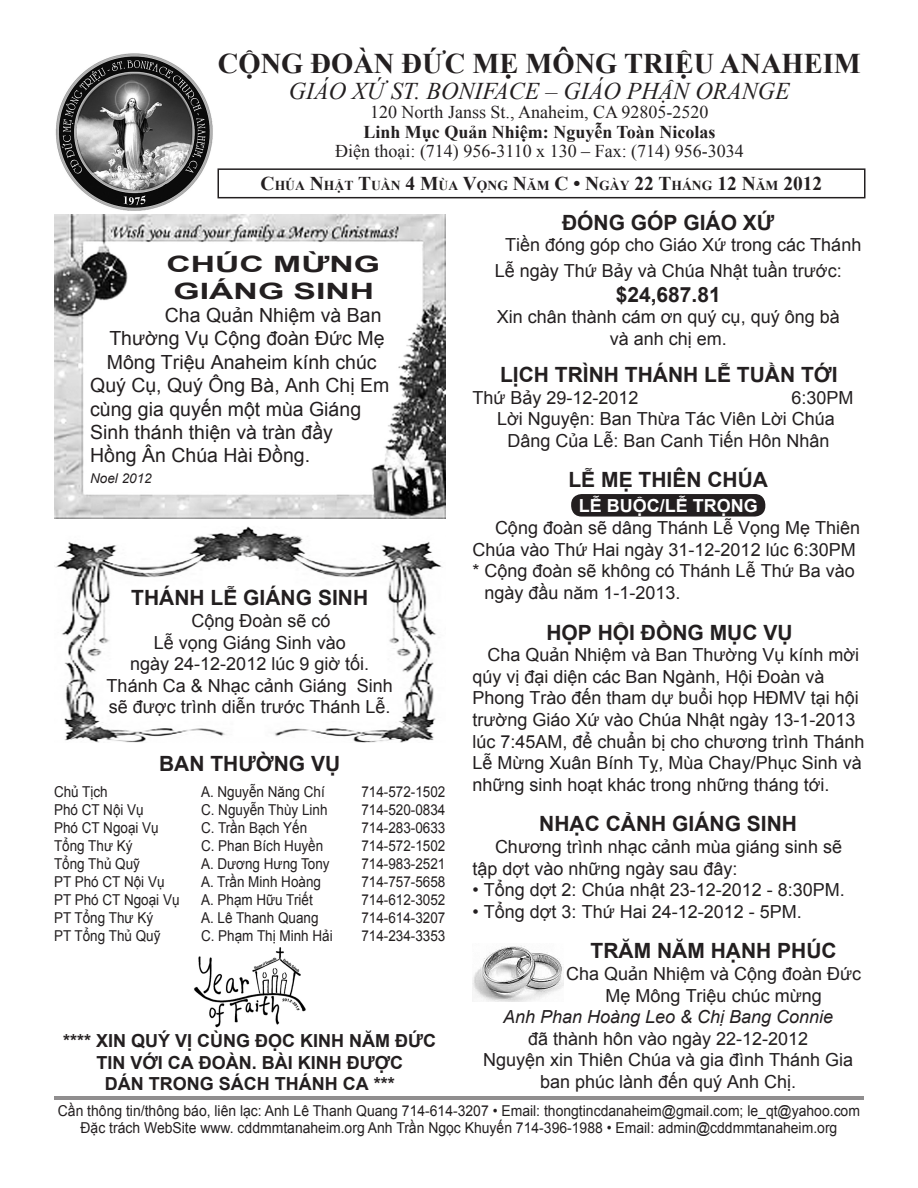
<style>
.page{position:relative;width:918px;height:1188px;background:#fff}
.page>*{position:absolute;margin:0;border:0;box-sizing:border-box;transform-origin:0 0}
.t1{font:700 28.5px "Times New Roman";color:#231f20}
.t2{font:italic 24px "Times New Roman";color:#231f20}
.t3{font:700 22.5px/27px "Arial";color:#231f20;text-align:center;scale:1.5 1}
.t4{font:700 21px "Arial";color:#231f20}
.t5{font:19.5px/23.4px "Arial";color:#231f20}
.t6{font:18px/21.6px "Arial";color:#231f20}
.t7{font:18px "Times New Roman";color:#231f20}
.t8{font:700 18px/21.6px "Arial";color:#231f20;text-align:center}
.t9{font:italic 18px/21.6px "Arial";color:#231f20;text-align:center}
.t10{font:700 18px "Times New Roman";color:#231f20}
.t11{font:700 18px "Arial";color:#fff}
.t12{font:15px "Arial";color:#231f20;scale:.9 1}
.t13{font:15px "Arial";color:#231f20;scale:.93 1}
.t14{font:700 13.65px "Times New Roman";color:#231f20}
.t15{font:italic 13.5px "Arial";color:#231f20}
.s1{font-size:19.5px}
.s2{font-style:normal}
</style>
<div class="page">
<img style="left:55px;top:53px;width:158px;height:158px">
<div style="left:218px;top:168px;width:648px;height:30px;border:2px solid #231f20"></div>
<hr style="left:54px;top:1097px;width:810px;height:1px;background:#231f20">
<hr style="left:54px;top:1099px;width:810px;height:1px;background:#231f20">
<img style="left:194px;top:947px;width:112px;height:80px">
<img style="left:55px;top:526px;width:387px;height:217px">
<div style="left:571px;top:494px;width:194px;height:23px;background:#231f20;border-radius:10px"></div>
<img style="left:54px;top:214px;width:391px;height:305px">
<img style="left:472px;top:946px;width:91px;height:55px">
<p class="t1" style="left:218px;top:44px;width:644px">CỘNG ĐOÀN ĐỨC MẸ MÔNG TRIỆU ANAHEIM</p>
<p class="t2" style="left:289px;top:74px;width:503px">GIÁO XỨ ST. BONIFACE – GIÁO PHẬN ORANGE</p>
<p class="t7" style="left:370px;top:100px;width:340px">120 North Janss St., Anaheim, CA 92805-2520</p>
<p class="t10" style="left:363px;top:119px;width:354px">Linh Mục Quản Nhiệm: Nguyễn Toàn Nicolas</p>
<p class="t7" style="left:335px;top:139px;width:410px">Điện thoại: (714) 956-3110 x 130 – Fax: (714) 956-3034</p>
<p class="t14" style="left:261px;top:176px;width:563px"><span class="s1">C</span>HÚA <span class="s1">N</span>HẬT <span class="s1">T</span>UẦN <span class="s1">4 M</span>ÙA <span class="s1">V</span>ỌNG <span class="s1">N</span>ĂM <span class="s1">C • N</span>GÀY <span class="s1">22 T</span>HÁNG <span class="s1">12 N</span>ĂM <span class="s1">2012</span></p>
<p class="t3" style="left:166px;top:251px;width:144px">CHÚC MỪNG<br>GIÁNG SINH</p>
<p class="t5" style="left:107px;top:304px;width:279px;text-indent:58px">Cha Quản Nhiệm và Ban<br>Thường Vụ Cộng đoàn Đức Mẹ<br>Mông Triệu Anaheim kính chúc</p>
<p class="t5" style="left:90px;top:374px;width:301px">Quý Cụ, Quý Ông Bà, Anh Chị Em cùng gia quyến một mùa Giáng<br>Sinh thánh thiện và tràn đầy<br>Hồng Ân Chúa Hài Đồng.</p>
<p class="t15" style="left:90px;top:470px;width:63px">Noel 2012</p>
<p class="t4" style="left:131px;top:584px;width:238px">THÁNH LỄ GIÁNG SINH</p>
<p class="t6" style="left:191px;top:610px;width:141px">Cộng Đoàn sẽ có</p>
<p class="t6" style="left:154px;top:632px;width:194px">Lễ vọng Giáng Sinh vào</p>
<p class="t6" style="left:130px;top:653px;width:240px">ngày 24-12-2012 lúc 9 giờ tối.</p>
<p class="t6" style="left:107px;top:675px;width:288px">Thánh Ca &amp; Nhạc cảnh Giáng Sinh</p>
<p class="t6" style="left:109px;top:697px;width:283px">sẽ được trình diễn trước Thánh Lễ.</p>
<p class="t4" style="left:159px;top:750px;width:183px">BAN THƯỜNG VỤ</p>
<p class="t12" style="left:54px;top:782px;width:61px">Chủ Tịch</p>
<p class="t12" style="left:201px;top:782px;width:139px">A. Nguyễn Năng Chí</p>
<p class="t12" style="left:361px;top:782px;width:95px">714-572-1502</p>
<p class="t12" style="left:54px;top:800px;width:101px">Phó CT Nội Vụ</p>
<p class="t12" style="left:201px;top:800px;width:142px">C. Nguyễn Thùy Linh</p>
<p class="t12" style="left:361px;top:800px;width:95px">714-520-0834</p>
<p class="t12" style="left:54px;top:818px;width:118px">Phó CT Ngoại Vụ</p>
<p class="t12" style="left:201px;top:818px;width:120px">C. Trần Bạch Yến</p>
<p class="t12" style="left:361px;top:818px;width:95px">714-283-0633</p>
<p class="t12" style="left:54px;top:836px;width:89px">Tổng Thư Ký</p>
<p class="t12" style="left:201px;top:836px;width:137px">C. Phan Bích Huyền</p>
<p class="t12" style="left:361px;top:836px;width:95px">714-572-1502</p>
<p class="t12" style="left:54px;top:854px;width:97px">Tổng Thủ Quỹ</p>
<p class="t12" style="left:201px;top:854px;width:145px">A. Dương Hưng Tony</p>
<p class="t12" style="left:361px;top:854px;width:95px">714-983-2521</p>
<p class="t12" style="left:54px;top:872px;width:124px">PT Phó CT Nội Vụ</p>
<p class="t12" style="left:201px;top:872px;width:135px">A. Trần Minh Hoàng</p>
<p class="t12" style="left:361px;top:872px;width:95px">714-757-5658</p>
<p class="t12" style="left:54px;top:890px;width:141px">PT Phó CT Ngoại Vụ</p>
<p class="t12" style="left:201px;top:890px;width:126px">A. Phạm Hữu Triết</p>
<p class="t12" style="left:361px;top:890px;width:95px">714-612-3052</p>
<p class="t12" style="left:54px;top:908px;width:112px">PT Tổng Thư Ký</p>
<p class="t12" style="left:201px;top:908px;width:132px">A. Lê Thanh Quang</p>
<p class="t12" style="left:361px;top:908px;width:95px">714-614-3207</p>
<p class="t12" style="left:54px;top:926px;width:120px">PT Tổng Thủ Quỹ</p>
<p class="t12" style="left:201px;top:926px;width:148px">C. Phạm Thị Minh Hải</p>
<p class="t12" style="left:361px;top:926px;width:95px">714-234-3353</p>
<p class="t8" style="left:63px;top:1031px;width:374px">**** XIN QUÝ VỊ CÙNG ĐỌC KINH NĂM ĐỨC<br>TIN VỚI CA ĐOÀN. BÀI KINH ĐƯỢC<br>DÁN TRONG SÁCH THÁNH CA ***</p>
<p class="t4" style="left:562px;top:209px;width:214px">ĐÓNG GÓP GIÁO XỨ</p>
<p class="t6" style="left:495px;top:233px;width:368px;line-height:25.2px;text-indent:10px">Tiền đóng góp cho Giáo Xứ trong các Thánh<br>Lễ ngày Thứ Bảy và Chúa Nhật tuần trước:</p>
<p class="t4" style="left:616px;top:281px;width:107px">$24,687.81</p>
<p class="t6" style="left:497px;top:306px;width:345px;text-align:center">Xin chân thành cám ơn quý cụ, quý ông bà và anh chị em.</p>
<p class="t4" style="left:500px;top:361px;width:339px">LỊCH TRÌNH THÁNH LỄ TUẦN TỚI</p>
<p class="t6" style="left:472px;top:387px;width:168px">Thứ Bảy 29-12-2012</p>
<p class="t6" style="left:791px;top:387px;width:64px">6:30PM</p>
<p class="t6" style="left:497px;top:408px;width:339px">Lời Nguyện: Ban Thừa Tác Viên Lời Chúa</p>
<p class="t6" style="left:507px;top:430px;width:324px">Dâng Của Lễ: Ban Canh Tiến Hôn Nhân</p>
<p class="t4" style="left:568px;top:466px;width:201px">LỄ MẸ THIÊN CHÚA</p>
<p class="t6" style="left:472px;top:517px;width:389px;text-align:right">Cộng đoàn sẽ dâng Thánh Lễ Vọng Mẹ Thiên<br>Chúa vào Thứ Hai ngày 31-12-2012 lúc 6:30PM</p>
<p class="t6" style="left:485px;top:560px;width:372px;text-indent:-12px">* Cộng đoàn sẽ không có Thánh Lễ Thứ Ba vào ngày đầu năm 1-1-2013.</p>
<p class="t11" style="left:579px;top:494px;width:181px">LỄ BUỘC/LỄ TRỌNG</p>
<p class="t4" style="left:546px;top:618px;width:248px">HỌP HỘI ĐỒNG MỤC VỤ</p>
<p class="t6" style="left:472px;top:644px;width:394px;text-indent:15px">Cha Quản Nhiệm và Ban Thường Vụ kính mời qúy vị đại diện các Ban Ngành, Hội Đoàn và Phong Trào đến tham dự buổi họp HĐMV tại hội trường Giáo Xứ vào Chúa Nhật ngày 13-1-2013 lúc 7:45AM, để chuẩn bị cho chương trình Thánh Lễ Mừng Xuân Bính Tỵ, Mùa Chay/Phục Sinh và những sinh hoạt khác trong những tháng tới.</p>
<p class="t4" style="left:539px;top:810px;width:259px">NHẠC CẢNH GIÁNG SINH</p>
<p class="t6" style="left:472px;top:836px;width:371px;text-indent:22px">Chương trình nhạc cảnh mùa giáng sinh sẽ tập dợt vào những ngày sau đây:</p>
<p class="t6" style="left:472px;top:879px;width:374px">• Tổng dợt 2: Chúa nhật 23-12-2012 - 8:30PM.</p>
<p class="t6" style="left:472px;top:901px;width:331px">• Tổng dợt 3: Thứ Hai 24-12-2012 - 5PM.</p>
<p class="t4" style="left:591px;top:937px;width:248px">TRĂM NĂM HẠNH PHÚC</p>
<p class="t6" style="left:566px;top:963px;width:297px;text-align:center">Cha Quản Nhiệm và Cộng đoàn Đức<br>Mẹ Mông Triệu chúc mừng</p>
<p class="t9" style="left:503px;top:1006px;width:332px">Anh Phan Hoàng Leo &amp; Chị Bang Connie <span class="s2">đã thành hôn vào ngày 22-12-2012</span></p>
<p class="t6" style="left:483px;top:1049px;width:372px;text-align:center">Nguyện xin Thiên Chúa và gia đình Thánh Gia ban phúc lành đến quý Anh Chị.</p>
<p class="t13" style="left:58px;top:1101px;width:864px">Cần thông tin/thông báo, liên lạc: Anh Lê Thanh Quang 714-614-3207 • Email: thongtincdanaheim@gmail.com; le_qt@yahoo.com</p>
<p class="t13" style="left:81px;top:1118px;width:815px">Đặc trách WebSite www. cddmmtanaheim.org Anh Trần Ngọc Khuyến 714-396-1988 • Email: admin@cddmmtanaheim.org</p>
</div>
